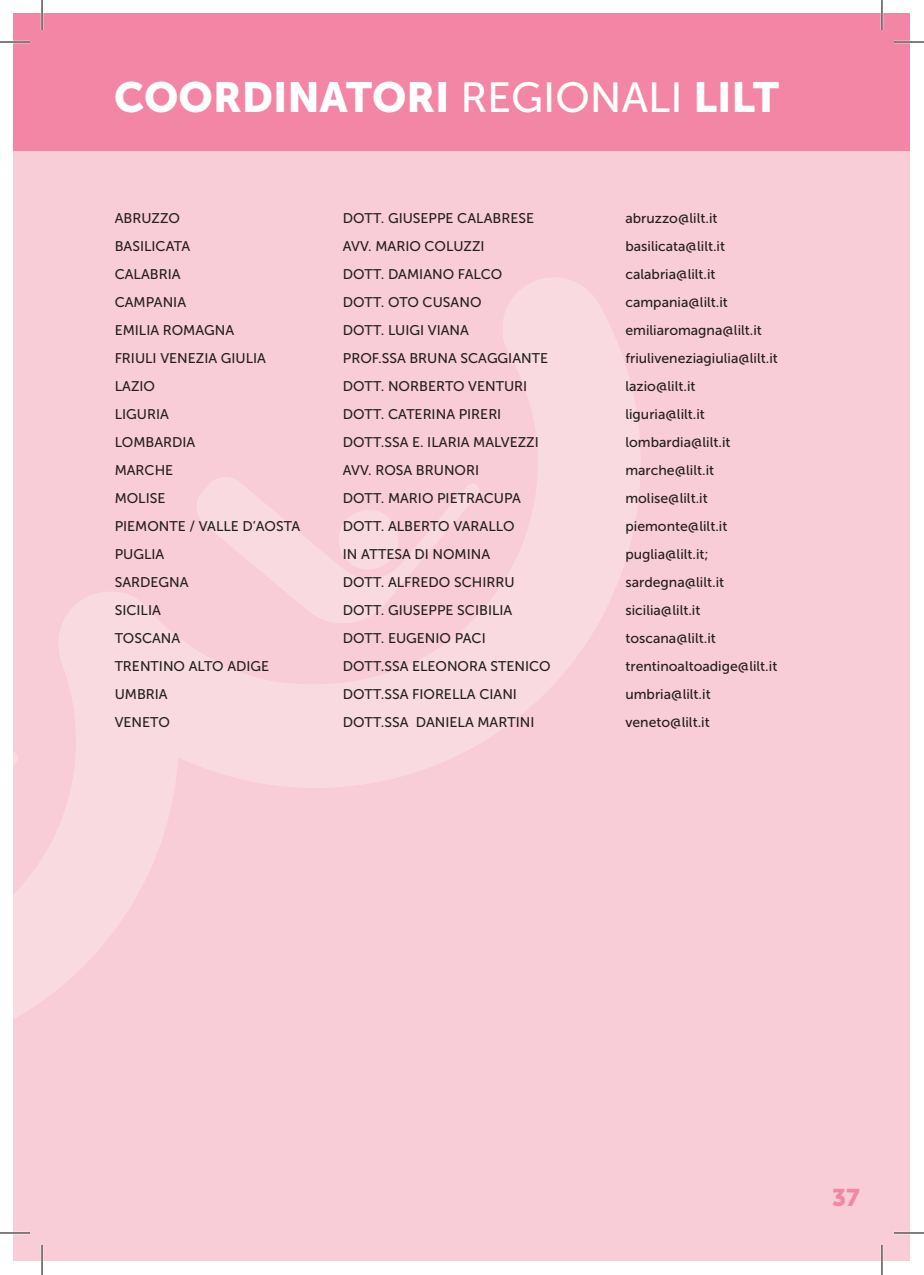
<style>
.page{position:relative;width:924px;height:1275px;background:#fff}
.page>*{position:absolute;margin:0;border:0;box-sizing:border-box;transform-origin:0 0}
.t1{font:42px "Museo Sans 900";color:#fff}
.t2{font:24px "Museo Sans 900";color:#f386a4}
.t3{font:14px "Museo Sans 500";color:#231f20}
.s1{font-family:"Museo Sans 500"}
</style>
<div class="page">
<div style="left:14px;top:145px;width:895px;height:1116px;background:#f9cdd7"></div>
<svg style="left:14px;top:278px;width:626px;height:740px"></svg>
<svg style="left:194px;top:474px;width:286px;height:156px"></svg>
<svg style="left:14px;top:746px;width:5px;height:154px"></svg>
<div style="left:14px;top:14px;width:895px;height:137px;background:#f386a4"></div>
<hr style="left:0;top:41px;width:30px;height:2px;background:#fff">
<hr style="left:893px;top:41px;width:30px;height:2px;background:#fff">
<hr style="left:0;top:1231px;width:30px;height:3px;background:#fff">
<hr style="left:893px;top:1231px;width:30px;height:3px;background:#fff">
<hr style="left:41px;top:0;width:2px;height:30px;background:#fff">
<hr style="left:41px;top:1245px;width:2px;height:30px;background:#fff">
<hr style="left:880px;top:0;width:2px;height:30px;background:#fff">
<hr style="left:880px;top:1245px;width:2px;height:30px;background:#fff">
<hr style="left:0;top:42px;width:30px;height:1px;background:#000">
<hr style="left:893px;top:42px;width:30px;height:1px;background:#000">
<hr style="left:0;top:1232px;width:30px;height:1px;background:#000">
<hr style="left:893px;top:1232px;width:30px;height:1px;background:#000">
<hr style="left:42px;top:0;width:1px;height:30px;background:#000">
<hr style="left:42px;top:1245px;width:1px;height:30px;background:#000">
<hr style="left:881px;top:0;width:1px;height:30px;background:#000">
<hr style="left:881px;top:1245px;width:1px;height:30px;background:#000">
<p class="t1" style="left:114px;top:73px;width:666px">COORDINATORI <span class="s1">REGIONALI</span> LILT</p>
<p class="t3" style="left:115px;top:210px;width:67px">ABRUZZO</p>
<p class="t3" style="left:343px;top:210px;width:193px">DOTT. GIUSEPPE CALABRESE</p>
<p class="t3" style="left:625px;top:210px;width:94px">abruzzo@lilt.it</p>
<p class="t3" style="left:115px;top:238px;width:77px">BASILICATA</p>
<p class="t3" style="left:343px;top:238px;width:143px">AVV. MARIO COLUZZI</p>
<p class="t3" style="left:625px;top:238px;width:101px">basilicata@lilt.it</p>
<p class="t3" style="left:115px;top:266px;width:67px">CALABRIA</p>
<p class="t3" style="left:343px;top:266px;width:161px">DOTT. DAMIANO FALCO</p>
<p class="t3" style="left:625px;top:266px;width:92px">calabria@lilt.it</p>
<p class="t3" style="left:115px;top:294px;width:73px">CAMPANIA</p>
<p class="t3" style="left:343px;top:294px;width:140px">DOTT. OTO CUSANO</p>
<p class="t3" style="left:625px;top:294px;width:104px">campania@lilt.it</p>
<p class="t3" style="left:115px;top:322px;width:121px">EMILIA ROMAGNA</p>
<p class="t3" style="left:343px;top:322px;width:127px">DOTT. LUIGI VIANA</p>
<p class="t3" style="left:625px;top:322px;width:138px">emiliaromagna@lilt.it</p>
<p class="t3" style="left:115px;top:350px;width:153px">FRIULI VENEZIA GIULIA</p>
<p class="t3" style="left:343px;top:350px;width:207px">PROF.SSA BRUNA SCAGGIANTE</p>
<p class="t3" style="left:625px;top:350px;width:154px">friuliveneziagiulia@lilt.it</p>
<p class="t3" style="left:115px;top:378px;width:42px">LAZIO</p>
<p class="t3" style="left:343px;top:378px;width:186px">DOTT. NORBERTO VENTURI</p>
<p class="t3" style="left:625px;top:378px;width:72px">lazio@lilt.it</p>
<p class="t3" style="left:115px;top:406px;width:56px">LIGURIA</p>
<p class="t3" style="left:343px;top:406px;width:160px">DOTT. CATERINA PIRERI</p>
<p class="t3" style="left:625px;top:406px;width:81px">liguria@lilt.it</p>
<p class="t3" style="left:115px;top:434px;width:82px">LOMBARDIA</p>
<p class="t3" style="left:343px;top:434px;width:197px">DOTT.SSA E. ILARIA MALVEZZI</p>
<p class="t3" style="left:625px;top:434px;width:107px">lombardia@lilt.it</p>
<p class="t3" style="left:115px;top:462px;width:60px">MARCHE</p>
<p class="t3" style="left:343px;top:462px;width:138px">AVV. ROSA BRUNORI</p>
<p class="t3" style="left:625px;top:462px;width:90px">marche@lilt.it</p>
<p class="t3" style="left:115px;top:490px;width:52px">MOLISE</p>
<p class="t3" style="left:343px;top:490px;width:179px">DOTT. MARIO PIETRACUPA</p>
<p class="t3" style="left:625px;top:490px;width:84px">molise@lilt.it</p>
<p class="t3" style="left:115px;top:518px;width:187px">PIEMONTE / VALLE D’AOSTA</p>
<p class="t3" style="left:343px;top:518px;width:173px">DOTT. ALBERTO VARALLO</p>
<p class="t3" style="left:625px;top:518px;width:103px">piemonte@lilt.it</p>
<p class="t3" style="left:115px;top:546px;width:51px">PUGLIA</p>
<p class="t3" style="left:343px;top:546px;width:149px">IN ATTESA DI NOMINA</p>
<p class="t3" style="left:625px;top:546px;width:85px">puglia@lilt.it;</p>
<p class="t3" style="left:115px;top:574px;width:75px">SARDEGNA</p>
<p class="t3" style="left:343px;top:574px;width:173px">DOTT. ALFREDO SCHIRRU</p>
<p class="t3" style="left:625px;top:574px;width:100px">sardegna@lilt.it</p>
<p class="t3" style="left:115px;top:602px;width:48px">SICILIA</p>
<p class="t3" style="left:343px;top:602px;width:171px">DOTT. GIUSEPPE SCIBILIA</p>
<p class="t3" style="left:625px;top:602px;width:76px">sicilia@lilt.it</p>
<p class="t3" style="left:115px;top:630px;width:67px">TOSCANA</p>
<p class="t3" style="left:343px;top:630px;width:144px">DOTT. EUGENIO PACI</p>
<p class="t3" style="left:625px;top:630px;width:92px">toscana@lilt.it</p>
<p class="t3" style="left:115px;top:658px;width:156px">TRENTINO ALTO ADIGE</p>
<p class="t3" style="left:343px;top:658px;width:209px">DOTT.SSA ELEONORA STENICO</p>
<p class="t3" style="left:625px;top:658px;width:153px">trentinoaltoadige@lilt.it</p>
<p class="t3" style="left:115px;top:686px;width:55px">UMBRIA</p>
<p class="t3" style="left:343px;top:686px;width:175px">DOTT.SSA FIORELLA CIANI</p>
<p class="t3" style="left:625px;top:686px;width:87px">umbria@lilt.it</p>
<p class="t3" style="left:115px;top:714px;width:57px">VENETO</p>
<p class="t3" style="left:343px;top:714px;width:193px">DOTT.SSA DANIELA MARTINI</p>
<p class="t3" style="left:625px;top:714px;width:86px">veneto@lilt.it</p>
<p class="t2" style="left:831px;top:1184px;width:29px">37</p>
</div>
